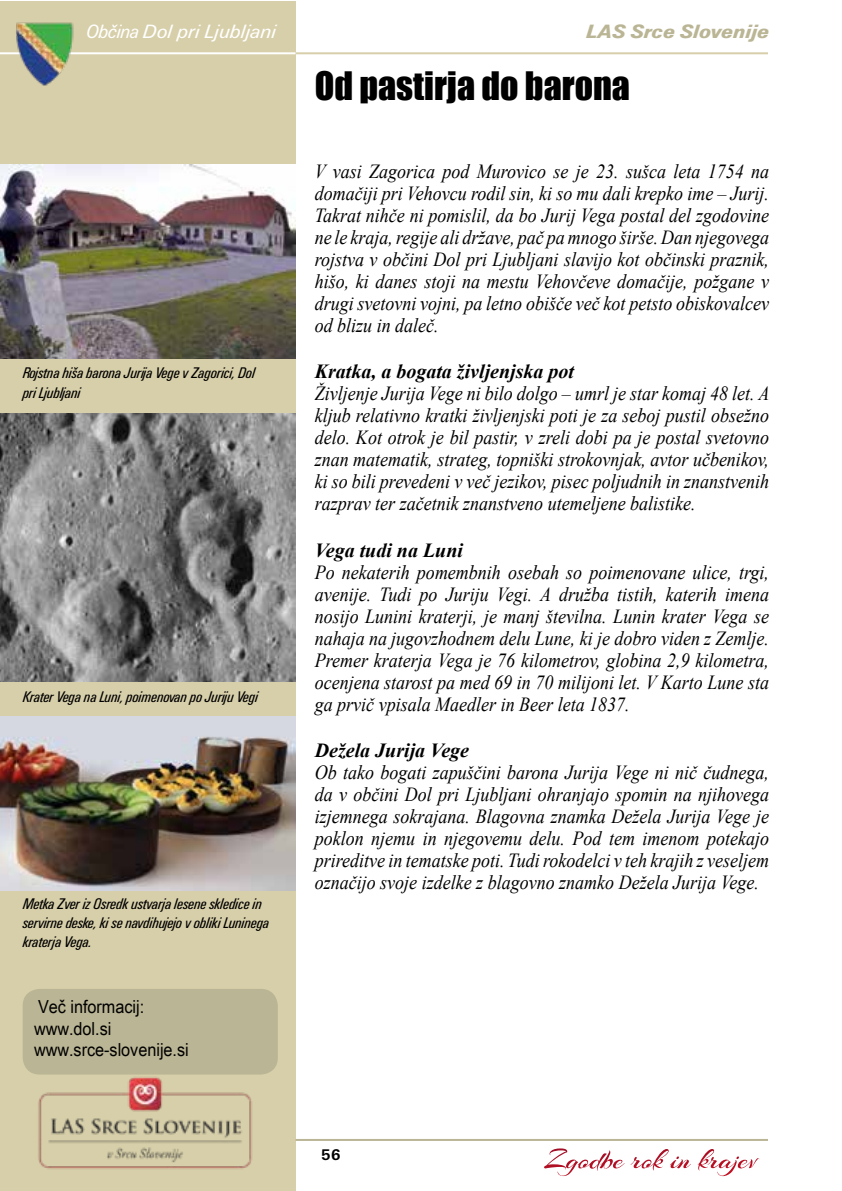
<style>
.page{position:relative;width:842px;height:1191px;background:#fff}
.page>*{position:absolute;margin:0;border:0;box-sizing:border-box;transform-origin:0 0}
.t1{font:36px "Impact";color:#000}
.t2{font:italic 20px/22px "Times New Roman";color:#000;text-align:justify;scale:.9 1}
.t3{font:italic 700 20px "Times New Roman";color:#000}
.t4{font:italic 20px "Unitus TEE";color:#fff;scale:.9 1}
.t5{font:20px "Unitus TEE Blac Ital";color:#bab594}
.t6{font:18px/21.6px "Arial Unicode MS";color:#000;scale:.9 1}
.t7{font:italic condensed 16px/19.2px "Unitus TEE";color:#000}
.t8{font:700 16px "Unitus TEE";color:#000}
</style>
<div class="page">
<div style="left:0;top:1px;width:295px;height:1190px;background:#d7cfa9"></div>
<hr style="left:0;top:52px;width:768px;height:2px;background:#d7cfa9">
<svg style="left:544px;top:1148px;width:170px;height:22px"></svg>
<hr style="left:295px;top:1139px;width:473px;height:2px;background:#bab594">
<hr style="left:0;top:52px;width:295px;height:2px;background:#fff">
<img style="left:0;top:413px;width:295px;height:269px">
<div style="left:23px;top:989px;width:255px;height:85px;background:#bab594;border-radius:17px"></div>
<img style="left:14px;top:23px;width:59px;height:62px">
<img style="left:31px;top:1072px;width:227px;height:97px">
<img style="left:0;top:164px;width:295px;height:194px">
<img style="left:0;top:716px;width:296px;height:174px">
<p class="t4" style="left:86px;top:20px;width:212px">Občina Dol pri Ljubljani</p>
<p class="t7" style="left:23px;top:364px;width:234px">Rojstna hiša barona Jurija Vege v Zagorici, Dol pri Ljubljani</p>
<p class="t7" style="left:23px;top:687px;width:237px">Krater Vega na Luni, poimenovan po Juriju Vegi</p>
<p class="t7" style="left:23px;top:894px;width:248px">Metka Zver iz Osredk ustvarja lesene skledice in servirne deske, ki se navdihujejo v obliki Luninega kraterja Vega.</p>
<p class="t6" style="left:34px;top:995px;width:174px">Več informacij: www.dol.si www.srce-slovenije.si</p>
<p class="t5" style="left:586px;top:20px;width:184px">LAS Srce Slovenije</p>
<h1 class="t1" style="left:315px;top:58px;width:317px">Od pastirja do barona</h1>
<p class="t2" style="left:315px;top:160px;width:506px">V vasi Zagorica pod Murovico se je 23. sušca leta 1754 na domačiji pri Vehovcu rodil sin, ki so mu dali krepko ime – Jurij.<br>Takrat nihče ni pomislil, da bo Jurij Vega postal del zgodovine ne le kraja, regije ali države, pač pa mnogo širše. Dan njegovega rojstva v občini Dol pri Ljubljani slavijo kot občinski praznik, hišo, ki danes stoji na mestu Vehovčeve domačije, požgane v drugi svetovni vojni, pa letno obišče več kot petsto obiskovalcev od blizu in daleč.</p>
<p class="t3" style="left:315px;top:358px;width:261px">Kratka, a bogata življenjska pot</p>
<p class="t2" style="left:315px;top:382px;width:507px">Življenje Jurija Vege ni bilo dolgo – umrl je star komaj 48 let. A kljub relativno kratki življenjski poti je za seboj pustil obsežno delo. Kot otrok je bil pastir, v zreli dobi pa je postal svetovno znan matematik, strateg, topniški strokovnjak, avtor učbenikov, ki so bili prevedeni v več jezikov, pisec poljudnih in znanstvenih razprav ter začetnik znanstveno utemeljene balistike.</p>
<p class="t3" style="left:315px;top:536px;width:150px">Vega tudi na Luni</p>
<p class="t2" style="left:315px;top:560px;width:506px">Po nekaterih pomembnih osebah so poimenovane ulice, trgi, avenije. Tudi po Juriju Vegi. A družba tistih, katerih imena nosijo Lunini kraterji, je manj številna. Lunin krater Vega se nahaja na jugovzhodnem delu Lune, ki je dobro viden z Zemlje.<br>Premer kraterja Vega je 76 kilometrov, globina 2,9 kilometra, ocenjena starost pa med 69 in 70 milijoni let. V Karto Lune sta ga prvič vpisala Maedler in Beer leta 1837.</p>
<p class="t3" style="left:315px;top:736px;width:156px">Dežela Jurija Vege</p>
<p class="t2" style="left:315px;top:760px;width:506px">Ob tako bogati zapuščini barona Jurija Vege ni nič čudnega, da v občini Dol pri Ljubljani ohranjajo spomin na njihovega izjemnega sokrajana. Blagovna znamka Dežela Jurija Vege je poklon njemu in njegovemu delu. Pod tem imenom potekajo prireditve in tematske poti. Tudi rokodelci v teh krajih z veseljem označijo svoje izdelke z blagovno znamko Dežela Jurija Vege.</p>
<p class="t8" style="left:321px;top:1146px;width:21px">56</p>
</div>
